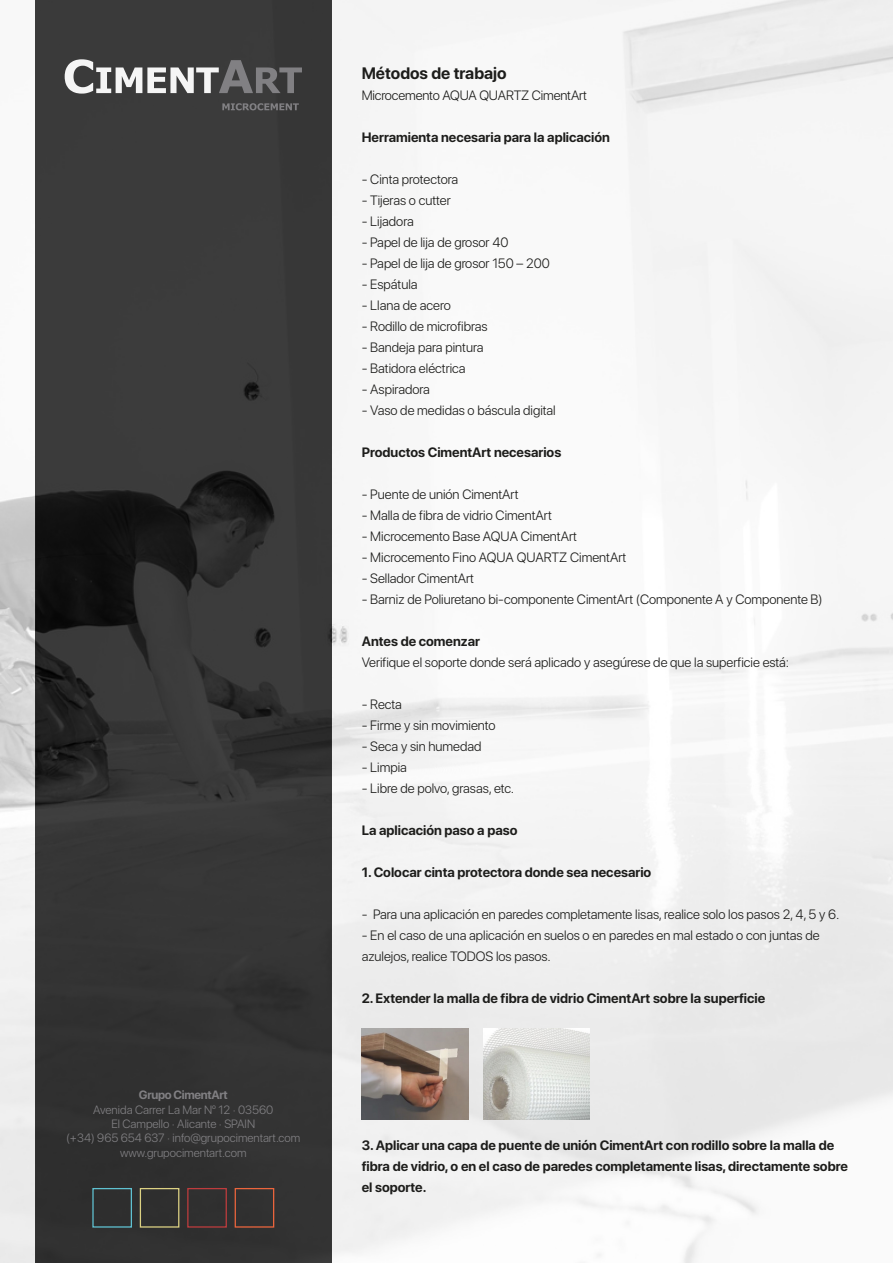
<style>
.page{position:relative;width:893px;height:1263px;background:#fff}
.page>*{position:absolute;margin:0;border:0;box-sizing:border-box;transform-origin:0 0}
.t1{font:700 16.5px "SF Pro Display";color:#1d1d1b}
.t2{font:300 13.5px/21px "SF Pro Display";color:#1d1d1b}
.t3{font:700 13.5px/21px "SF Pro Display";color:#1d1d1b}
.t4{font:300 12px/14.4px "SF Pro Display";color:#818083;text-align:center}
.t5{font:700 12px "SF Pro Display";letter-spacing:-.025em;color:#818083}
</style>
<div class="page">
<img style="left:0;top:0;width:893px;height:1263px">
<svg style="left:35px;top:0;width:296px;height:1263px;fill:#373737"></svg>
<svg style="left:222px;top:103px;width:77px;height:7px"></svg>
<svg style="left:65px;top:59px;width:237px;height:35px"></svg>
<div style="left:92px;top:1188px;width:40px;height:39px;border:1px solid #5fc1d1"></div>
<div style="left:140px;top:1188px;width:39px;height:39px;border:1px solid #dcd183"></div>
<div style="left:187px;top:1188px;width:40px;height:39px;border:1px solid #be3c3d"></div>
<div style="left:235px;top:1188px;width:39px;height:39px;border:1px solid #eb653d"></div>
<img style="left:362px;top:1029px;width:106px;height:91px">
<img style="left:483px;top:1029px;width:106px;height:91px">
<p class="t5" style="left:139px;top:1086px;width:90px">Grupo CimentArt</p>
<p class="t4" style="left:66px;top:1102px;width:236px">Avenida Carrer La Mar No 12 · 03560<br>El Campello · Alicante · SPAIN<br>(+34) 965 654 637 · info@grupocimentart.com www.grupocimentart.com</p>
<p class="t1" style="left:362px;top:62px;width:146px">Métodos de trabajo</p>
<p class="t2" style="left:362px;top:84px;width:227px">Microcemento AQUA QUARTZ CimentArt</p>
<p class="t3" style="left:362px;top:126px;width:250px">Herramienta necesaria para la aplicación</p>
<p class="t2" style="left:362px;top:168px;width:98px">- Cinta protectora</p>
<p class="t2" style="left:362px;top:189px;width:91px">- Tijeras o cutter</p>
<p class="t2" style="left:362px;top:210px;width:54px">- Lijadora</p>
<p class="t2" style="left:362px;top:231px;width:148px">- Papel de lija de grosor 40</p>
<p class="t2" style="left:362px;top:252px;width:190px">- Papel de lija de grosor 150 – 200</p>
<p class="t2" style="left:362px;top:273px;width:57px">- Espátula</p>
<p class="t2" style="left:362px;top:294px;width:91px">- Llana de acero</p>
<p class="t2" style="left:362px;top:315px;width:127px">- Rodillo de microfibras</p>
<p class="t2" style="left:362px;top:336px;width:123px">- Bandeja para pintura</p>
<p class="t2" style="left:362px;top:357px;width:105px">- Batidora eléctrica</p>
<p class="t2" style="left:362px;top:378px;width:70px">- Aspiradora</p>
<p class="t2" style="left:362px;top:399px;width:195px">- Vaso de medidas o báscula digital</p>
<p class="t3" style="left:362px;top:441px;width:201px">Productos CimentArt necesarios</p>
<p class="t2" style="left:362px;top:483px;width:158px">- Puente de unión CimentArt</p>
<p class="t2" style="left:362px;top:504px;width:192px">- Malla de fibra de vidrio CimentArt</p>
<p class="t2" style="left:362px;top:525px;width:217px">- Microcemento Base AQUA CimentArt</p>
<p class="t2" style="left:362px;top:546px;width:266px">- Microcemento Fino AQUA QUARTZ CimentArt</p>
<p class="t2" style="left:362px;top:567px;width:114px">- Sellador CimentArt</p>
<p class="t2" style="left:362px;top:588px;width:462px">- Barniz de Poliuretano bi-componente CimentArt (Componente A y Componente B)</p>
<p class="t3" style="left:362px;top:630px;width:120px">Antes de comenzar</p>
<p class="t2" style="left:362px;top:651px;width:429px">Verifique el soporte donde será aplicado y asegúrese de que la superficie está:</p>
<p class="t2" style="left:362px;top:693px;width:42px">- Recta</p>
<p class="t2" style="left:362px;top:715px;width:135px">- Firme y sin movimiento</p>
<p class="t2" style="left:362px;top:736px;width:121px">- Seca y sin humedad</p>
<p class="t2" style="left:362px;top:757px;width:47px">- Limpia</p>
<p class="t2" style="left:362px;top:778px;width:154px">- Libre de polvo, grasas, etc.</p>
<p class="t3" style="left:362px;top:819px;width:157px">La aplicación paso a paso</p>
<p class="t3" style="left:362px;top:861px;width:291px">1. Colocar cinta protectora donde sea necesario</p>
<p class="t2" style="left:362px;top:904px;width:479px">- Para una aplicación en paredes completamente lisas, realice solo los pasos 2, 4, 5 y 6.</p>
<p class="t2" style="left:362px;top:925px;width:459px">- En el caso de una aplicación en suelos o en paredes en mal estado o con juntas de azulejos, realice TODOS los pasos.</p>
<p class="t3" style="left:362px;top:988px;width:405px">2. Extender la malla de fibra de vidrio CimentArt sobre la superficie</p>
<p class="t3" style="left:362px;top:1135px;width:488px">3. Aplicar una capa de puente de unión CimentArt con rodillo sobre la malla de fibra de vidrio, o en el caso de paredes completamente lisas, directamente sobre el soporte.</p>
</div>
